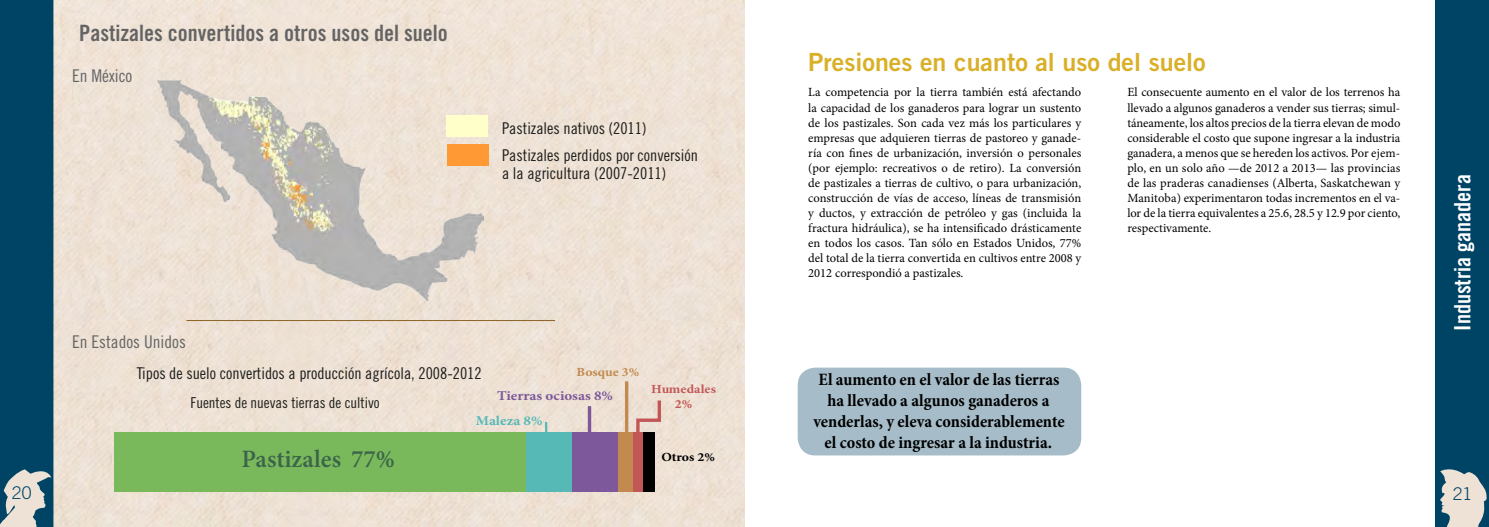
<style>
.page{position:relative;width:1489px;height:527px;background:#fff}
.page>*{position:absolute;margin:0;border:0;box-sizing:border-box;transform-origin:0 0}
.t1{font:25px "Trade Gothic LT Std Bd 2";color:#d9b028}
.t2{font:600 25px "Minion Pro";color:#3c644b}
.t3{font:22.5px "Trade Gothic LT Std Bd Cn 20";color:#646464}
.t4{font:22.5px "Trade Gothic LT Std Bd Cn 20";color:#fff}
.t5{font:700 condensed 17.5px/21px "Minion Pro";color:#000;text-align:center}
.t6{font:17.5px "Trade Gothic LT Std Cn 18";color:#646464}
.t7{font:300 17.5px "Trade Gothic LT Std";color:#004465}
.t8{font:16.25px/26.8px "Trade Gothic LT Std Cn 18";color:#1d1d1b}
.t9{font:15px "Trade Gothic LT Std Cn 18";color:#1d1d1b}
.t10{font:700 13.5px "Minion Pro";color:#7d589a;scale:1.11 1}
.t11{font:700 13.5px "Minion Pro";color:#57b9b6;scale:1.11 1}
.t12{font:12.5px/15px "Minion Pro";color:#000;text-align:justify}
.t13{font:700 12.38px/14.9px "Minion Pro";color:#c35757;text-align:center;scale:1.11 1}
.t14{font:700 12.38px "Minion Pro";color:#c28a4e;scale:1.11 1}
.t15{font:700 12.38px "Minion Pro";color:#000;scale:1.11 1}
</style>
<div class="page">
<div style="left:0;top:0;width:53px;height:526px;background:#004465"></div>
<div style="left:53px;top:0;width:691px;height:526px;background:#eee2d5"></div>
<svg style="left:0;top:469px;width:51px;height:57px"></svg>
<div style="left:1435px;top:0;width:53px;height:526px;background:#004465"></div>
<div style="left:797px;top:367px;width:284px;height:88px;background:#a6bdc9;border-radius:18px"></div>
<svg style="left:1440px;top:469px;width:46px;height:57px"></svg>
<img style="left:158px;top:80px;width:325px;height:220px">
<div style="left:446px;top:116px;width:41px;height:21px;background:#ffffc9"></div>
<div style="left:447px;top:144px;width:41px;height:21px;background:#ff9934"></div>
<hr style="left:186px;top:320px;width:369px;height:1px;background:#8f6427">
<div style="left:632px;top:432px;width:12px;height:59px;background:#c35757"></div>
<div style="left:643px;top:432px;width:12px;height:59px;background:#000"></div>
<div style="left:616px;top:432px;width:16px;height:59px;background:#c28a4e"></div>
<div style="left:571px;top:432px;width:46px;height:59px;background:#7d589a"></div>
<div style="left:526px;top:432px;width:45px;height:59px;background:#57b9b6"></div>
<div style="left:114px;top:432px;width:412px;height:59px;background:#7ab95b"></div>
<svg style="left:634px;top:396px;width:28px;height:41px"></svg>
<hr style="left:588px;top:405px;width:3px;height:53px;background:#7d589a">
<svg style="left:545px;top:421px;width:2px;height:11px"></svg>
<hr style="left:625px;top:381px;width:3px;height:51px;background:#c28a4e">
<h2 class="t3" style="left:79px;top:19px;width:370px">Pastizales convertidos a otros usos del suelo</h2>
<h3 class="t6" style="left:72px;top:65px;width:62px">En México</h3>
<h3 class="t8" style="left:502px;top:115px;width:197px">Pastizales nativos (2011)<br>Pastizales perdidos por conversión</h3>
<h3 class="t8" style="left:502px;top:159px;width:166px">a la agricultura (2007-2011)</h3>
<h3 class="t7" style="left:12px;top:482px;width:21px">20</h3>
<h3 class="t6" style="left:72px;top:331px;width:115px">En Estados Unidos</h3>
<h3 class="t8" style="left:137px;top:359px;width:346px">Tipos de suelo convertidos a producción agrícola, 2008-2012</h3>
<p class="t9" style="left:190px;top:393px;width:191px">Fuentes de nuevas tierras de cultivo</p>
<p class="t14" style="left:576px;top:363px;width:58px">Bosque 3%</p>
<p class="t10" style="left:497px;top:386px;width:106px">Tierras ociosas 8%</p>
<h1 class="t2" style="left:241px;top:441px;width:155px">Pastizales 77%</h1>
<p class="t11" style="left:475px;top:410px;width:62px">Maleza 8%</p>
<p class="t13" style="left:651px;top:381px;width:60px">Humedales<br>2%</p>
<p class="t15" style="left:661px;top:448px;width:50px">Otros 2%</p>
<h1 class="t1" style="left:808px;top:46px;width:399px">Presiones en cuanto al uso del suelo</h1>
<p class="t12" style="left:808px;top:85px;width:274px">La competencia por la tierra también está afectando la capacidad de los ganaderos para lograr un sustento de los pastizales. Son cada vez más los particulares y empresas que adquieren tierras de pastoreo y ganade&shy;ría con fines de urbanización, inversión o personales (por ejemplo: recreativos o de retiro). La conversión de pastizales a tierras de cultivo, o para urbanización, construcción de vías de acceso, líneas de transmisión y ductos, y extracción de petróleo y gas (incluida la fractura hidráulica), se ha intensificado drásticamente en todos los casos. Tan sólo en Estados Unidos, 77% del total de la tierra convertida en cultivos entre 2008 y 2012 correspondió a pastizales.</p>
<p class="t12" style="left:1127px;top:85px;width:274px">El consecuente aumento en el valor de los terrenos ha llevado a algunos ganaderos a vender sus tierras; simul&shy;táneamente, los altos precios de la tierra elevan de modo considerable el costo que supone ingresar a la industria ganadera, a menos que se hereden los activos. Por ejem&shy;plo, en un solo año —de 2012 a 2013— las provincias de las praderas canadienses (Alberta, Saskatchewan y Manitoba) experimentaron todas incrementos en el va&shy;lor de la tierra equivalentes a 25.6, 28.5 y 12.9 por ciento, respectivamente.</p>
<h3 class="t5" style="left:813px;top:369px;width:253px">El aumento en el valor de las tierras ha llevado a algunos ganaderos a venderlas, y eleva considerablemente el costo de ingresar a la industria.</h3>
<h2 class="t4" style="left:1448px;top:330px;width:158px;rotate:-90deg">Industria ganadera</h2>
<h3 class="t7" style="left:1452px;top:483px;width:21px">21</h3>
</div>
